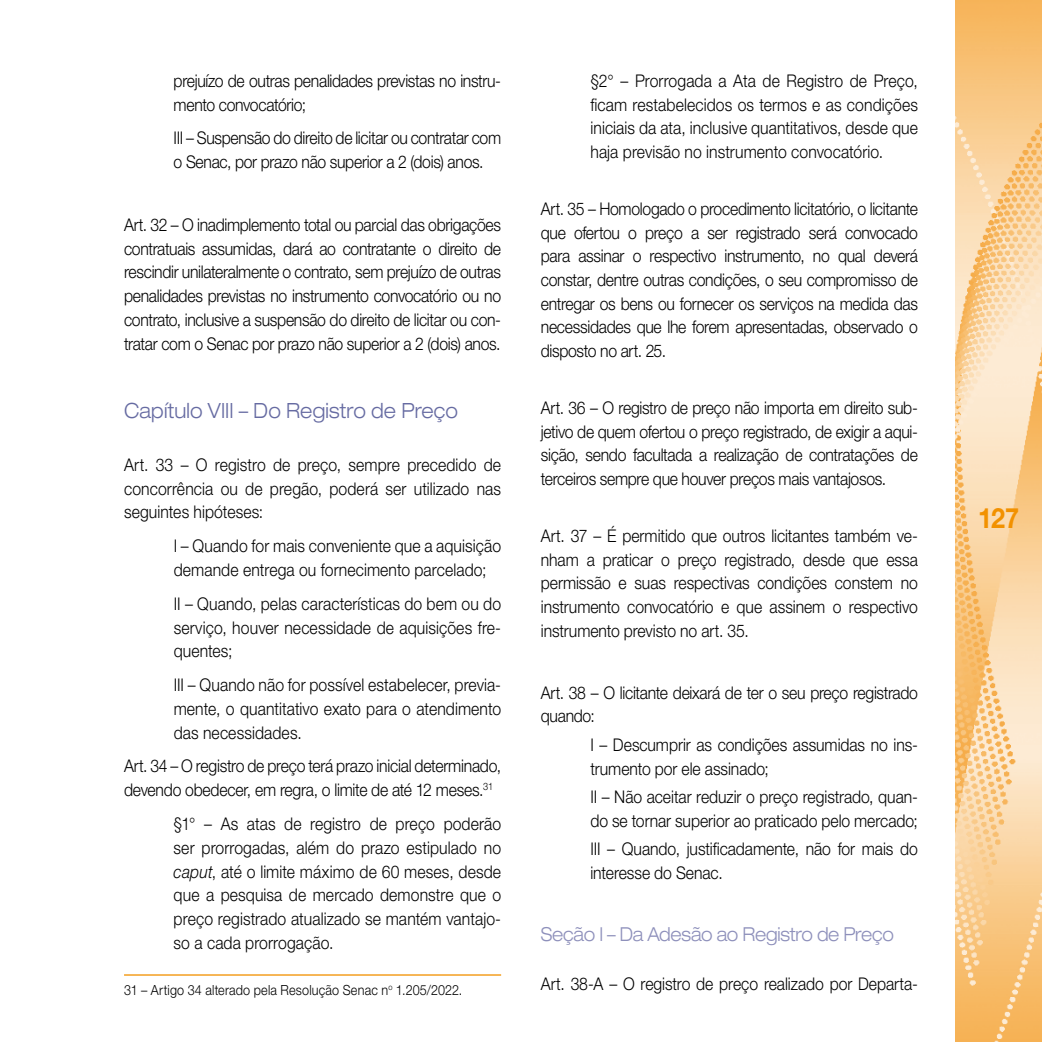
<style>
.page{position:relative;width:1042px;height:1042px;background:#fff}
.page>*{position:absolute;margin:0;border:0;box-sizing:border-box;transform-origin:0 0}
.t1{font:700 28px "Helvetica Neue LT Pro";color:#f29100;scale:.9 1}
.t2{font:300 expanded 21px "Helvetica Neue LT Pro";letter-spacing:.005em;color:#666ba2;scale:.9 1}
.t3{font:300 expanded 19.25px "Helvetica Neue LT Pro";letter-spacing:-.015em;color:#8e90bb;scale:.9 1}
.t4{font:300 17.5px/23.8px "Helvetica Neue LT Pro";letter-spacing:-.005em;color:#000;text-align:justify;scale:.9 1}
.t5{font:300 14px "Helvetica Neue LT Pro";letter-spacing:.015em;color:#000;scale:.9 1}
.s1{font-style:italic}
</style>
<div class="page">
<img style="left:955px;top:0;width:87px;height:1042px">
<hr style="left:124px;top:974px;width:377px;height:1px;background:#f29100">
<p class="t4" style="left:174px;top:68px;width:365px">prejuízo de outras penalidades previstas no instru&shy;mento convocatório;</p>
<p class="t4" style="left:174px;top:126px;width:365px">III – Suspensão do direito de licitar ou contratar com o Senac, por prazo não superior a 2 (dois) anos.</p>
<p class="t4" style="left:124px;top:212px;width:420px">Art. 32 – O inadimplemento total ou parcial das obrigações contratuais assumidas, dará ao contratante o direito de rescindir unilateralmente o contrato, sem prejuízo de outras penalidades previstas no instrumento convocatório ou no contrato, inclusive a suspensão do direito de licitar ou con&shy;tratar com o Senac por prazo não superior a 2 (dois) anos.</p>
<p class="t2" style="left:124px;top:398px;width:373px">Capítulo VIII – Do Registro de Preço</p>
<p class="t4" style="left:124px;top:452px;width:420px">Art. 33 – O registro de preço, sempre precedido de concorrência ou de pregão, poderá ser utilizado nas seguintes hipóteses:</p>
<p class="t4" style="left:174px;top:534px;width:365px">I – Quando for mais conveniente que a aquisição demande entrega ou fornecimento parcelado;</p>
<p class="t4" style="left:174px;top:591px;width:365px">II – Quando, pelas características do bem ou do serviço, houver necessidade de aquisições fre&shy;quentes;</p>
<p class="t4" style="left:174px;top:672px;width:365px">III – Quando não for possível estabelecer, previa&shy;mente, o quantitativo exato para o atendimento das necessidades.</p>
<p class="t4" style="left:124px;top:754px;width:420px">Art. 34 – O registro de preço terá prazo inicial determinado, devendo obedecer, em regra, o limite de até 12 meses.<sup>31</sup></p>
<p class="t4" style="left:174px;top:811px;width:365px">§1° – As atas de registro de preço poderão ser prorrogadas, além do prazo estipulado no <span class="s1">caput</span>, até o limite máximo de 60 meses, desde que a pesquisa de mercado demonstre que o preço registrado atualizado se mantém vantajo&shy;so a cada prorrogação.</p>
<p class="t5" style="left:124px;top:981px;width:377px">31 – Artigo 34 alterado pela Resolução Senac n<sup>o</sup> 1.205/2022.</p>
<p class="t4" style="left:590px;top:69px;width:365px">§2° – Prorrogada a Ata de Registro de Preço, ficam restabelecidos os termos e as condições iniciais da ata, inclusive quantitativos, desde que haja previsão no instrumento convocatório.</p>
<p class="t4" style="left:541px;top:197px;width:420px">Art. 35 – Homologado o procedimento licitatório, o licitante que ofertou o preço a ser registrado será convocado para assinar o respectivo instrumento, no qual deverá constar, dentre outras condições, o seu compromisso de entregar os bens ou fornecer os serviços na medida das necessidades que lhe forem apresentadas, observado o disposto no art. 25.</p>
<p class="t4" style="left:541px;top:395px;width:420px">Art. 36 – O registro de preço não importa em direito sub&shy;jetivo de quem ofertou o preço registrado, de exigir a aqui&shy;sição, sendo facultada a realização de contratações de terceiros sempre que houver preços mais vantajosos.</p>
<p class="t4" style="left:541px;top:524px;width:420px">Art. 37 – É permitido que outros licitantes também ve&shy;nham a praticar o preço registrado, desde que essa permissão e suas respectivas condições constem no instrumento convocatório e que assinem o respectivo instrumento previsto no art. 35.</p>
<p class="t4" style="left:541px;top:680px;width:420px">Art. 38 – O licitante deixará de ter o seu preço registrado quando:</p>
<p class="t4" style="left:590px;top:732px;width:365px">I – Descumprir as condições assumidas no ins&shy;trumento por ele assinado;</p>
<p class="t4" style="left:590px;top:785px;width:365px">II – Não aceitar reduzir o preço registrado, quan&shy;do se tornar superior ao praticado pelo mercado;</p>
<p class="t4" style="left:590px;top:837px;width:365px">III – Quando, justificadamente, não for mais do interesse do Senac.</p>
<p class="t3" style="left:541px;top:923px;width:394px">Seção I – Da Adesão ao Registro de Preço</p>
<p class="t4" style="left:541px;top:971px;width:420px">Art. 38-A – O registro de preço realizado por Departa-</p>
<h1 class="t1" style="left:978px;top:501px;width:47px">127</h1>
</div>
